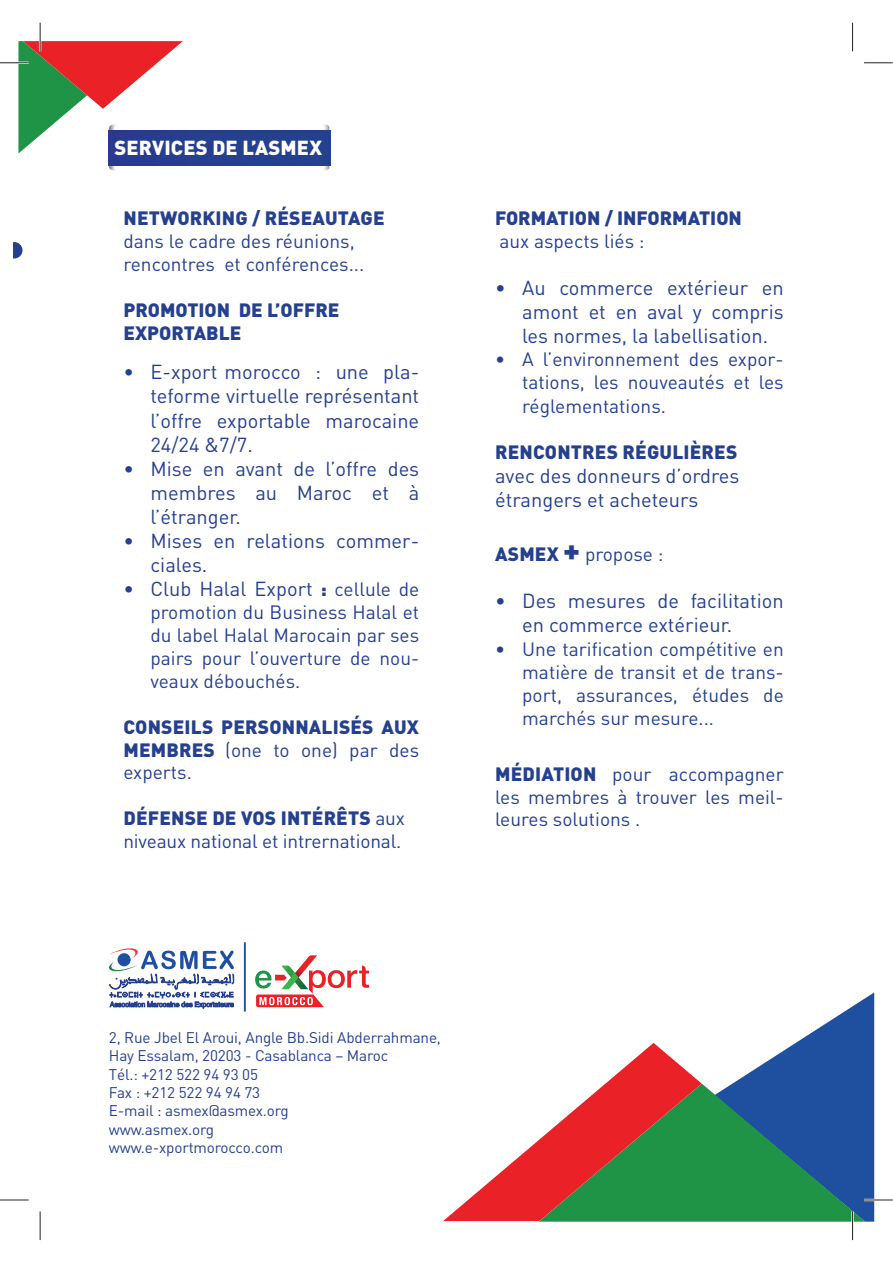
<style>
.page{position:relative;width:893px;height:1263px;background:#fff}
.page>*{position:absolute;margin:0;border:0;box-sizing:border-box;transform-origin:0 0}
.t1{font:20.1px/24px "DIN";color:#25408e;text-align:justify}
.t2{font:900 20.1px "DINOT";letter-spacing:.01em;color:#fff}
.t3{font:19.05px/23px "DIN";color:#25408e;text-align:justify}
.t4{font:900 19.05px/23px "DINOT";letter-spacing:.01em;color:#25408e}
.t5{font:15.3px/18.3px "DIN";letter-spacing:-.01em;color:#25408e}
.s1{font-family:"DINOT";font-weight:900;font-size:19.05px}
.s2{font-size:19.05px}
.s3{font-family:"DINOT";font-weight:900}
.s4{font-family:"DIN";font-weight:400}
.s5{font-family:"DINOT";font-weight:900;font-size:30.6px}
.s6{font-size:20.1px}
</style>
<div class="page">
<svg style="left:443px;top:1140px;width:96px;height:81px"></svg>
<svg style="left:108px;top:948px;width:126px;height:61px"></svg>
<svg style="left:255px;top:955px;width:114px;height:52px"></svg>
<hr style="left:244px;top:942px;width:2px;height:70px;background:#1e509f">
<svg style="left:13px;top:242px;width:10px;height:17px"></svg>
<svg style="left:317px;top:124px;width:12px;height:46px"></svg>
<div style="left:109px;top:130px;width:221px;height:35px;background:#25408f"></div>
<svg style="left:864px;top:63px;width:29px;height:1px"></svg>
<svg style="left:0;top:1200px;width:29px;height:1px"></svg>
<svg style="left:0;top:23px;width:183px;height:148px"></svg>
<svg style="left:40px;top:1211px;width:1px;height:29px"></svg>
<svg style="left:852px;top:23px;width:1px;height:28px"></svg>
<svg style="left:539px;top:992px;width:354px;height:248px"></svg>
<p class="t2" style="left:114px;top:134px;width:209px">SERVICES DE L’ASMEX</p>
<p class="t4" style="left:123px;top:206px;width:263px">NETWORKING / RÉSEAUTAGE</p>
<p class="t3" style="left:123px;top:232px;width:242px">dans le cadre des réunions, rencontres et conférences...</p>
<p class="t4" style="left:123px;top:298px;width:218px">PROMOTION DE L’OFFRE<br>EXPORTABLE</p>
<p class="t1" style="left:150px;top:363px;width:270px;text-indent:-27px">• E-xport morocco : une pla&shy;teforme virtuelle représentant l’offre exportable marocaine 24/24 &amp;7/7.</p>
<p class="t1" style="left:150px;top:459px;width:270px;text-indent:-27px">• Mise en avant de l’offre des membres au Maroc et à l’étranger.</p>
<p class="t1" style="left:150px;top:531px;width:270px;text-indent:-27px">• Mises en relations commer&shy;ciales.</p>
<p class="t1" style="left:123px;top:579px;width:297px">• Club Halal Export <span class="s1">:</span> <span class="s2">cellule de</span></p>
<p class="t3" style="left:150px;top:603px;width:270px">promotion du Business Halal et du label Halal Marocain par ses pairs pour l’ouverture de nou&shy;veaux débouchés.</p>
<p class="t4" style="left:123px;top:714px;width:297px">CONSEILS PERSONNALISÉS AUX</p>
<p class="t3" style="left:123px;top:740px;width:297px"><span class="s3">MEMBRES</span> (one to one) par des experts.</p>
<p class="t4" style="left:123px;top:806px;width:283px">DÉFENSE DE VOS INTÉRÊTS <span class="s4">aux</span></p>
<p class="t3" style="left:123px;top:832px;width:279px">niveaux national et intrernational.</p>
<p class="t4" style="left:495px;top:206px;width:248px">FORMATION / INFORMATION</p>
<p class="t3" style="left:499px;top:232px;width:147px">aux aspects liés :</p>
<p class="t1" style="left:522px;top:279px;width:263px;text-indent:-27px">• Au commerce extérieur en amont et en aval y compris les normes, la labellisation.</p>
<p class="t3" style="left:522px;top:350px;width:263px;line-height:23.5px;text-indent:-27px">• A l’environnement des expor&shy;tations, les nouveautés et les réglementations.</p>
<p class="t4" style="left:495px;top:440px;width:244px">RENCONTRES RÉGULIÈRES</p>
<p class="t1" style="left:495px;top:467px;width:246px">avec des donneurs d’ordres étrangers et acheteurs</p>
<p class="t3" style="left:495px;top:545px;width:170px"><span class="s3">ASMEX</span> <span class="s5">+</span> propose :</p>
<p class="t1" style="left:522px;top:591px;width:263px;text-indent:-27px">• Des mesures de facilitation en commerce extérieur.</p>
<p class="t3" style="left:522px;top:640px;width:263px;text-indent:-27px">• Un<span class="s6">e</span> tarification compétitive en matière de transit et de trans&shy;port, assurances, études de marchés sur mesure...</p>
<p class="t3" style="left:495px;top:765px;width:290px"><span class="s3">MÉDIATION</span> pour accompagner les membres à trouver les meil&shy;leures solutions .</p>
<p class="t5" style="left:109px;top:1030px;width:334px">2, Rue Jbel El Aroui, Angle Bb.Sidi Abderrahmane,<br>Hay Essalam, 20203 - Casablanca – Maroc<br>Tél.: +212 522 94 93 05<br>Fax : +212 522 94 94 73<br>E-mail : asmex@asmex.org<br>www.asmex.org<br>www.e-xportmorocco.com</p>
</div>
